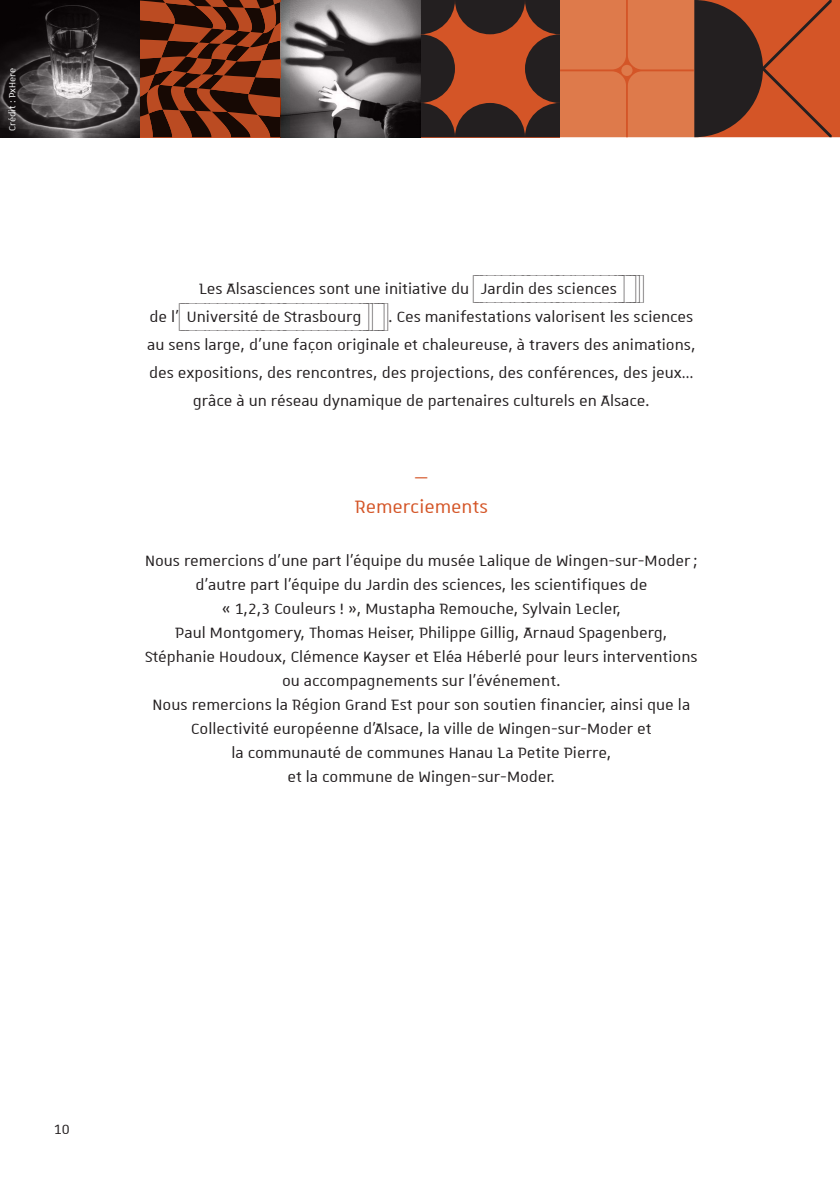
<style>
.page{position:relative;width:840px;height:1191px;background:#fff}
.page>*{position:absolute;margin:0;border:0;box-sizing:border-box;transform-origin:0 0}
.t1{font:24px/28.8px "Unistra C";color:#d45527;text-align:center}
.t2{font:20px/24px "Unistra C";color:#231f20;text-align:center}
.t3{font:18px "Unistra A";color:#231f20}
.t4{font:12px "Unistra C";color:#fff}
.s1{font-family:"Unistra Encadre"}
</style>
<div class="page">
<svg style="left:140px;top:0;width:140px;height:137px;background:#6b2a13"></svg>
<img style="left:0;top:0;width:140px;height:137px">
<img style="left:280px;top:0;width:140px;height:137px">
<svg style="left:420px;top:0;width:419px;height:137px;background:#9c4e2f"></svg>
<p class="t4" style="left:6px;top:131px;width:64px;rotate:-90deg">Crédit : PxHere</p>
<p class="t2" style="left:147px;top:274px;width:549px;line-height:28px">Les Alsasciences sont une initiative du <span class="s1">(_JARDIN_DES_SCIENCES_)__)))<br></span>de l’<span class="s1">(_UNIVERSITÉ_DE_STRASBOURG_))__))</span>. Ces manifestations valorisent les sciences au sens large, d’une façon originale et chaleureuse, à travers des animations, des expositions, des rencontres, des projections, des conférences, des jeux… grâce à un réseau dynamique de partenaires culturels en Alsace.</p>
<p class="t1" style="left:354px;top:462px;width:135px">—<br>Remerciements</p>
<p class="t2" style="left:145px;top:548px;width:554px">Nous remercions d’une part l’équipe du musée Lalique de Wingen-sur-Moder; d’autre part l’équipe du Jardin des sciences, les scientifiques de<br>« 1,2,3 Couleurs ! », Mustapha Remouche, Sylvain Lecler,<br>Paul Montgomery, Thomas Heiser, Philippe Gillig, Arnaud Spagenberg, Stéphanie Houdoux, Clémence Kayser et Eléa Héberlé pour leurs interventions ou accompagnements sur l’événement.<br>Nous remercions la Région Grand Est pour son soutien financier, ainsi que la Collectivité européenne d’Alsace, la ville de Wingen-sur-Moder et<br>la communauté de communes Hanau La Petite Pierre,<br>et la commune de Wingen-sur-Moder.</p>
<p class="t3" style="left:54px;top:1120px;width:17px">10</p>
</div>
